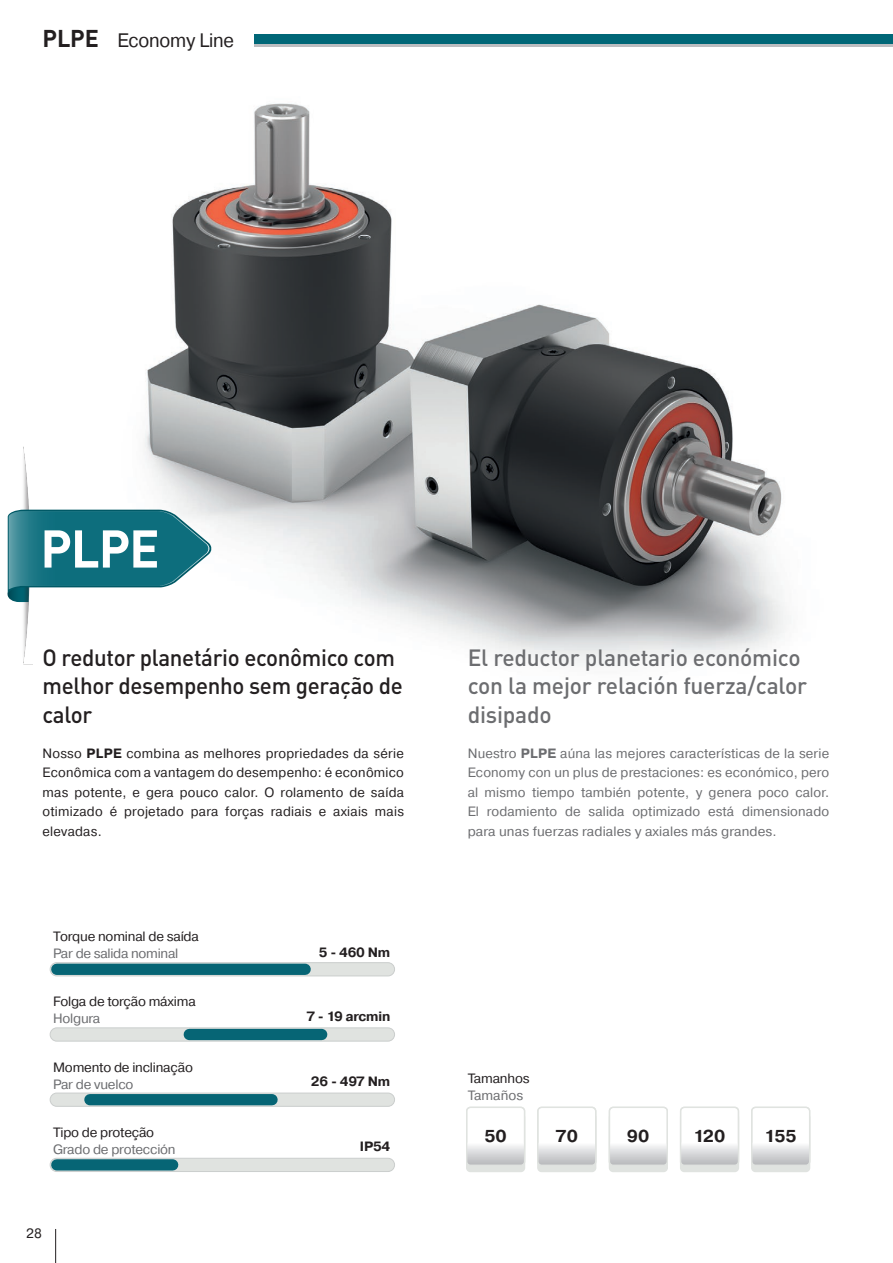
<style>
.page{position:relative;width:893px;height:1263px;background:#fff}
.page>*{position:absolute;margin:0;border:0;box-sizing:border-box;transform-origin:0 0}
._01Headline{font:700 52.2px "DIN Pro";color:#fff;scale:.96 1}
._02Sub_Headline{font:500 23.25px/28.5px "DIN Pro";letter-spacing:-.01em;color:#6c6d70}
._02Sub_Headline-2{font:500 23.25px/28.5px "DIN Pro";letter-spacing:-.015em;color:#231f20;scale:.96 1}
.t1{font:19.5px "Pragmatica";letter-spacing:-.01em;color:#231f20;scale:.95 1}
.t2{font:700 17.25px "Pragmatica";color:#231f20}
.Tabellenwerte{font:13.5px/19.5px "Pragmatica";letter-spacing:-.015em;color:#6c6d70;text-align:justify}
.t3{font:13.5px/19.5px "Pragmatica";letter-spacing:-.015em;color:#231f20;text-align:justify}
.t4{font:700 13.5px "Pragmatica";letter-spacing:-.015em;color:#231f20}
.s1{font-family:"DIN Pro";font-weight:700;font-size:24px}
.s2{font-weight:700}
</style>
<div class="page">
<img style="left:23px;top:103px;width:766px;height:562px">
<img style="left:7px;top:516px;width:1px;height:80px">
<img style="left:19px;top:446px;width:14px;height:218px">
<svg style="left:8px;top:510px;width:204px;height:92px"></svg>
<div style="left:50px;top:963px;width:345px;height:13px;background:#e0e3e0;border-radius:7px"></div>
<div style="left:50px;top:962px;width:345px;height:14px;border:1px solid #cbcecd;border-radius:7px"></div>
<div style="left:50px;top:1028px;width:345px;height:13px;background:#e0e3e0;border-radius:7px"></div>
<div style="left:50px;top:1027px;width:345px;height:14px;border:1px solid #cbcecd;border-radius:7px"></div>
<div style="left:50px;top:1093px;width:345px;height:13px;background:#e0e3e0;border-radius:7px"></div>
<div style="left:50px;top:1093px;width:345px;height:14px;border:1px solid #cbcecd;border-radius:7px"></div>
<div style="left:50px;top:1158px;width:345px;height:13px;background:#e0e3e0;border-radius:7px"></div>
<div style="left:50px;top:1158px;width:345px;height:14px;border:1px solid #cbcecd;border-radius:7px"></div>
<div style="left:57px;top:964px;width:248px;height:11px;background:#066575"></div>
<div style="left:189px;top:1029px;width:133px;height:11px;background:#066575"></div>
<div style="left:90px;top:1094px;width:182px;height:11px;background:#066575"></div>
<div style="left:57px;top:1159px;width:116px;height:11px;background:#066575"></div>
<div style="left:467px;top:1114px;width:58px;height:57px;background:#e0e3e0;border-radius:4px"></div>
<div style="left:466px;top:1113px;width:59px;height:59px;border:1px solid #e0e3e0;border-radius:4px"></div>
<div style="left:467px;top:1107px;width:58px;height:58px;background:#fff;border-radius:4px"></div>
<svg style="left:468px;top:1145px;width:57px;height:20px"></svg>
<div style="left:466px;top:1107px;width:59px;height:59px;border:1px solid #e0e3e0;border-radius:4px"></div>
<div style="left:538px;top:1114px;width:58px;height:57px;background:#e0e3e0;border-radius:4px"></div>
<div style="left:537px;top:1113px;width:59px;height:59px;border:1px solid #e0e3e0;border-radius:4px"></div>
<div style="left:538px;top:1107px;width:58px;height:58px;background:#fff;border-radius:4px"></div>
<svg style="left:539px;top:1145px;width:57px;height:20px"></svg>
<div style="left:537px;top:1107px;width:59px;height:59px;border:1px solid #e0e3e0;border-radius:4px"></div>
<div style="left:609px;top:1114px;width:58px;height:57px;background:#e0e3e0;border-radius:4px"></div>
<div style="left:609px;top:1113px;width:59px;height:59px;border:1px solid #e0e3e0;border-radius:4px"></div>
<div style="left:609px;top:1107px;width:58px;height:58px;background:#fff;border-radius:4px"></div>
<svg style="left:609px;top:1145px;width:57px;height:20px"></svg>
<div style="left:609px;top:1107px;width:59px;height:59px;border:1px solid #e0e3e0;border-radius:4px"></div>
<div style="left:681px;top:1114px;width:57px;height:57px;background:#e0e3e0;border-radius:4px"></div>
<div style="left:680px;top:1113px;width:59px;height:59px;border:1px solid #e0e3e0;border-radius:4px"></div>
<div style="left:681px;top:1107px;width:57px;height:58px;background:#fff;border-radius:4px"></div>
<svg style="left:682px;top:1145px;width:55px;height:19px"></svg>
<div style="left:680px;top:1107px;width:59px;height:59px;border:1px solid #e0e3e0;border-radius:4px"></div>
<div style="left:752px;top:1114px;width:58px;height:57px;background:#e0e3e0;border-radius:4px"></div>
<div style="left:751px;top:1113px;width:59px;height:59px;border:1px solid #e0e3e0;border-radius:4px"></div>
<div style="left:752px;top:1107px;width:58px;height:58px;background:#fff;border-radius:4px"></div>
<svg style="left:753px;top:1145px;width:57px;height:20px"></svg>
<div style="left:751px;top:1107px;width:59px;height:59px;border:1px solid #e0e3e0;border-radius:4px"></div>
<hr style="left:55px;top:1229px;width:1px;height:34px;background:#231f20">
<div style="left:255px;top:34px;width:638px;height:11px;background:#006777"></div>
<hr style="left:255px;top:45px;width:638px;height:2px;background:#bcbdc0">
<p class="t1" style="left:43px;top:28px;width:203px"><span class="s1">PLPE</span> Economy Line</p>
<p class="_01Headline" style="left:40px;top:508px;width:126px">PLPE</p>
<p class="_02Sub_Headline-2" style="left:43px;top:642px;width:377px">O redutor planetário econômico com melhor desempenho sem geração de calor</p>
<p class="_02Sub_Headline" style="left:468px;top:642px;width:334px">El reductor planetario económico</p>
<p class="_02Sub_Headline" style="left:468px;top:670px;width:341px">con la mejor relación fuerza/calor disipado</p>
<p class="t3" style="left:43px;top:744px;width:363px">Nosso <span class="s2">PLPE</span> combina as melhores propriedades da série Econômica com a vantagem do desempenho: é econômico mas potente, e gera pouco calor. O rolamento de saída otimizado é projetado para forças radiais e axiais mais elevadas.</p>
<p class="Tabellenwerte" style="left:468px;top:744px;width:363px">Nuestro <span class="s2">PLPE</span> aúna las mejores características de la serie Economy con un plus de prestaciones: es económico, pero al mismo tiempo también potente, y genera poco calor.<br>El rodamiento de salida optimizado está dimensionado para unas fuerzas radiales y axiales más grandes.</p>
<p class="t3" style="left:53px;top:927px;width:147px">Torque nominal de saída</p>
<p class="Tabellenwerte" style="left:53px;top:944px;width:127px">Par de salida nominal</p>
<p class="t3" style="left:53px;top:992px;width:144px">Folga de torção máxima</p>
<p class="Tabellenwerte" style="left:53px;top:1009px;width:49px">Holgura</p>
<p class="t3" style="left:53px;top:1057px;width:141px">Momento de inclinação</p>
<p class="Tabellenwerte" style="left:53px;top:1074px;width:82px">Par de vuelco</p>
<p class="t3" style="left:53px;top:1123px;width:103px">Tipo de proteção</p>
<p class="Tabellenwerte" style="left:53px;top:1140px;width:124px">Grado de protección</p>
<p class="t3" style="left:26px;top:1224px;width:17px">28</p>
<p class="t4" style="left:319px;top:943px;width:73px">5 - 460 Nm</p>
<p class="t4" style="left:306px;top:1007px;width:85px">7 - 19 arcmin</p>
<p class="t4" style="left:311px;top:1073px;width:81px">26 - 497 Nm</p>
<p class="t4" style="left:360px;top:1138px;width:32px">IP54</p>
<p class="t3" style="left:468px;top:1069px;width:63px">Tamanhos</p>
<p class="Tabellenwerte" style="left:468px;top:1086px;width:57px">Tamaños</p>
<p class="t2" style="left:484px;top:1125px;width:24px">50</p>
<p class="t2" style="left:556px;top:1125px;width:24px">70</p>
<p class="t2" style="left:627px;top:1125px;width:24px">90</p>
<p class="t2" style="left:693px;top:1125px;width:33px">120</p>
<p class="t2" style="left:764px;top:1125px;width:34px">155</p>
</div>
